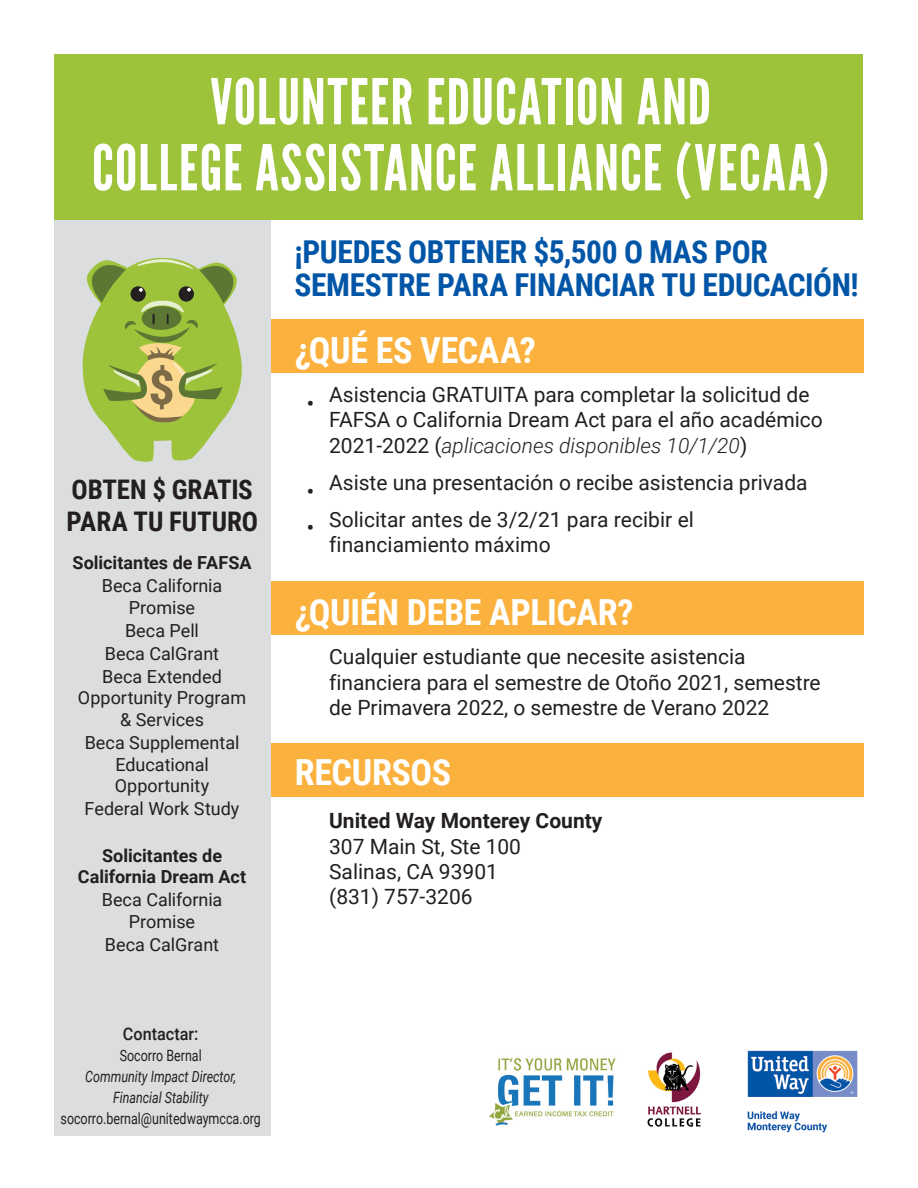
<style>
.page{position:relative;width:918px;height:1188px;background:#fff}
.page>*{position:absolute;margin:0;border:0;box-sizing:border-box;transform-origin:0 0}
.t1{font:63px/66px "League Gothic";letter-spacing:.02em;color:#fff;text-align:center}
.t2{font:700 47.85px "Roboto Condensed";color:#7c6b46;scale:1.1 1}
.t3{font:700 36px "Roboto Condensed";letter-spacing:-.01em;color:#fff}
.t4{font:700 31.5px/33px "Roboto Condensed";letter-spacing:-.015em;color:#0155a7}
.t5{font:700 27px/32.4px "Roboto Condensed";letter-spacing:-.005em;color:#231f20}
.t6{font:21px/25.2px "Roboto";color:#231f20}
.t7{font:700 21px "Roboto";color:#231f20}
.t8{font:500 21px/36.9px "Roboto";color:#231f20}
.t9{font:18px/22.4px "Roboto";color:#231f20;text-align:center}
.t10{font:700 18px/21.6px "Roboto";color:#231f20;text-align:center}
.t11{font:500 17.4px "Roboto";color:#231f20;scale:.93 1}
.t12{font:15.6px "Roboto";color:#231f20;scale:.8 1}
.t13{font:italic 15.6px/21px "Roboto";color:#231f20;text-align:center;scale:.8 1}
.s1{font-weight:300;font-style:italic}
</style>
<div class="page">
<div style="left:270px;top:743px;width:594px;height:54px;background:#fbb13d"></div>
<div style="left:270px;top:581px;width:594px;height:54px;background:#fbb13d"></div>
<div style="left:270px;top:320px;width:594px;height:53px;background:#fbb13d"></div>
<div style="left:54px;top:219px;width:216px;height:917px;background:#dcdddf"></div>
<div style="left:54px;top:54px;width:809px;height:165px;background:#9dc33b"></div>
<svg style="left:82px;top:257px;width:160px;height:205px"></svg>
<img style="left:747px;top:1050px;width:111px;height:83px">
<img style="left:647px;top:1052px;width:54px;height:75px">
<img style="left:489px;top:1058px;width:127px;height:68px">
<h1 class="t1" style="left:92px;top:69px;width:739px">VOLUNTEER EDUCATION AND<br>COLLEGE ASSISTANCE ALLIANCE (VECAA)</h1>
<h2 class="t2" style="left:148px;top:354px;width:26px">$</h2>
<p class="t5" style="left:66px;top:472px;width:193px">OBTEN $ GRATIS<br>PARA TU FUTURO</p>
<p class="t10" style="left:73px;top:551px;width:180px">Solicitantes de FAFSA</p>
<p class="t9" style="left:78px;top:574px;width:170px">Beca California<br>Promise<br>Beca Pell<br>Beca CalGrant<br>Beca Extended<br>Opportunity Program &amp; Services<br>Beca Supplemental<br>Educational<br>Opportunity<br>Federal Work Study</p>
<p class="t10" style="left:78px;top:844px;width:170px">Solicitantes de<br>California Dream Act</p>
<p class="t9" style="left:102px;top:888px;width:122px">Beca California<br>Promise<br>Beca CalGrant</p>
<p class="t11" style="left:123px;top:1021px;width:83px">Contactar:</p>
<p class="t12" style="left:120px;top:1044px;width:104px">Socorro Bernal</p>
<p class="t13" style="left:85px;top:1065px;width:190px">Community Impact Director,<br>Financial Stability</p>
<p class="t12" style="left:61px;top:1107px;width:252px">socorro.bernal@unitedwaymcca.org</p>
<h3 class="t4" style="left:295px;top:234px;width:566px">¡PUEDES OBTENER $5,500 O MAS POR<br>SEMESTRE PARA FINANCIAR TU EDUCACIÓN!</h3>
<h3 class="t3" style="left:295px;top:325px;width:243px">¿QUÉ ES VECAA?</h3>
<p class="t8" style="left:307px;top:384px;width:9px">•</p>
<p class="t8" style="left:307px;top:472px;width:9px">• •</p>
<p class="t6" style="left:329px;top:381px;width:495px">Asistencia GRATUITA para completar la solicitud de<br>FAFSA o California Dream Act para el año académico<br>2021-2022 (<span class="s1">aplicaciones disponibles 10/1/20</span>)</p>
<p class="t6" style="left:329px;top:463px;width:480px;line-height:37.2px">Asiste una presentación o recibe asistencia privada<br>Solicitar antes de 3/2/21 para recibir el</p>
<p class="t6" style="left:329px;top:531px;width:223px">financiamiento máximo</p>
<h3 class="t3" style="left:295px;top:587px;width:340px">¿QUIÉN DEBE APLICAR?</h3>
<p class="t6" style="left:329px;top:644px;width:493px">Cualquier estudiante que necesite asistencia financiera para el semestre de Otoño 2021, semestre de Primavera 2022, o semestre de Verano 2022</p>
<h3 class="t3" style="left:295px;top:747px;width:158px">RECURSOS</h3>
<p class="t7" style="left:329px;top:806px;width:275px">United Way Monterey County</p>
<p class="t6" style="left:329px;top:833px;width:193px">307 Main St, Ste 100<br>Salinas, CA 93901 (831) 757-3206</p>
</div>
